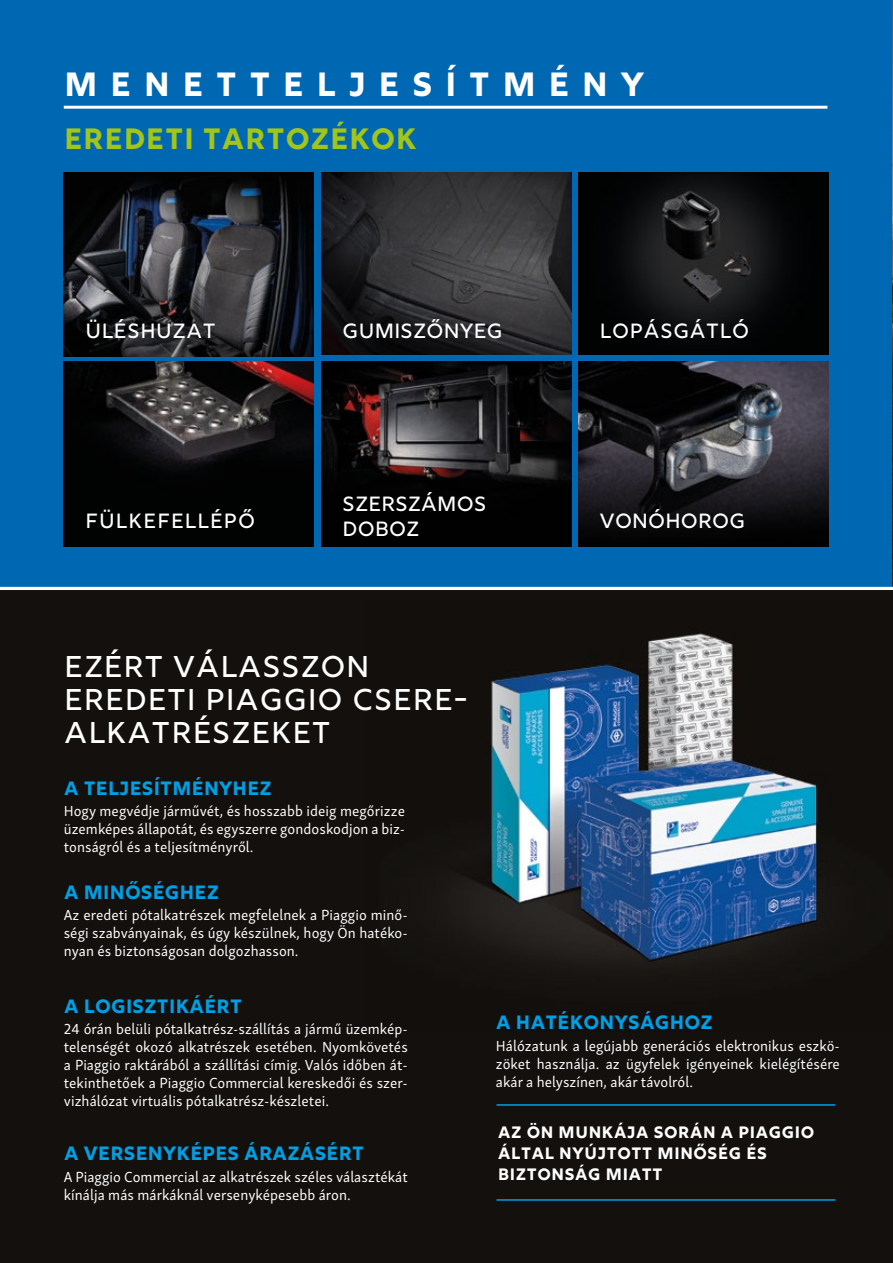
<style>
.page{position:relative;width:893px;height:1263px;background:#fff}
.page>*{position:absolute;margin:0;border:0;box-sizing:border-box;transform-origin:0 0}
.t1{font:33.6px "Rig Bold Face";letter-spacing:.35em;color:#fff}
.t2{font:30px/33px "Rig Medium Face";color:#fff}
.t3{font:29.4px "Rig Bold Face";color:#a2c617}
.t4{font:20.55px/24.8px "Rig Medium Face";letter-spacing:-.02em;color:#fff}
.t5{font:20.55px "Rig Medium Face";color:#fff}
.t6{font:20.55px "Rig Medium Face";letter-spacing:.02em;color:#fff}
.t7{font:19.2px "Rig Bold Face";letter-spacing:-.02em;color:#009fe3}
.t8{font:16.5px/21.3px "Rig Bold Face";color:#fff}
._04_Kenyér{font:15px/18px "Skolar Sans PE";letter-spacing:.005em;color:#fff;text-align:justify}
</style>
<div class="page">
<div style="left:0;top:0;width:893px;height:587px;background:#0067b2"></div>
<img style="left:64px;top:172px;width:250px;height:184px">
<img style="left:321px;top:362px;width:250px;height:184px">
<img style="left:578px;top:362px;width:250px;height:184px">
<img style="left:64px;top:362px;width:250px;height:184px">
<div style="left:0;top:591px;width:893px;height:672px;background:#13100d"></div>
<img style="left:448px;top:633px;width:378px;height:334px">
<hr style="left:892px;top:0;width:1px;height:1263px;background:#13100d">
<img style="left:892px;top:0;width:1px;height:587px">
<hr style="left:0;top:587px;width:893px;height:3px;background:#fff">
<hr style="left:64px;top:106px;width:763px;height:3px;background:#fff">
<img style="left:578px;top:172px;width:250px;height:183px">
<img style="left:321px;top:172px;width:250px;height:183px">
<hr style="left:497px;top:1104px;width:338px;height:2px;background:#009fe3">
<hr style="left:497px;top:1199px;width:338px;height:2px;background:#009fe3">
<p class="t1" style="left:64px;top:64px;width:582px">MENETTELJESÍTMÉNY</p>
<p class="t3" style="left:64px;top:120px;width:355px">EREDETI TARTOZÉKOK</p>
<p class="t5" style="left:85px;top:318px;width:133px">ÜLÉSHUZAT</p>
<p class="t6" style="left:85px;top:509px;width:172px">FÜLKEFELLÉPŐ</p>
<p class="t4" style="left:342px;top:321px;width:162px">GUMISZŐNYEG</p>
<p class="t4" style="left:342px;top:494px;width:146px">SZERSZÁMOS<br>DOBOZ</p>
<p class="t2" style="left:64px;top:653px;width:406px">EZÉRT VÁLASSZON<br>EREDETI PIAGGIO CSERE-<br>ALKATRÉSZEKET</p>
<p class="t7" style="left:64px;top:776px;width:210px">A TELJESÍTMÉNYHEZ</p>
<p class="_04_Kenyér" style="left:64px;top:801px;width:343px">Hogy megvédje járművét, és hosszabb ideig megőrizze üzemképes állapotát, és egyszerre gondoskodjon a biz&shy;tonságról és a teljesítményről.</p>
<p class="t7" style="left:64px;top:880px;width:157px">A MINŐSÉGHEZ</p>
<p class="_04_Kenyér" style="left:64px;top:905px;width:345px">Az eredeti pótalkatrészek megfelelnek a Piaggio minő&shy;ségi szabványainak, és úgy készülnek, hogy Ön hatéko&shy;nyan és biztonságosan dolgozhasson.</p>
<p class="t5" style="left:600px;top:318px;width:151px">LOPÁSGÁTLÓ</p>
<p class="t4" style="left:600px;top:511px;width:148px">VONÓHOROG</p>
<p class="t7" style="left:64px;top:994px;width:180px">A LOGISZTIKÁÉRT</p>
<p class="_04_Kenyér" style="left:64px;top:1018px;width:345px">24 órán belüli pótalkatrész-szállítás a jármű üzemkép&shy;telenségét okozó alkatrészek esetében. Nyomkövetés a Piaggio raktárából a szállítási címig. Valós időben át&shy;tekinthetőek a Piaggio Commercial kereskedői és szer&shy;vizhálózat virtuális pótalkatrész-készletei.</p>
<p class="t7" style="left:64px;top:1142px;width:302px">A VERSENYKÉPES ÁRAZÁSÉRT</p>
<p class="_04_Kenyér" style="left:64px;top:1167px;width:345px">A Piaggio Commercial az alkatrészek széles választékát kínálja más márkáknál versenyképesebb áron.</p>
<p class="t7" style="left:496px;top:1010px;width:219px">A HATÉKONYSÁGHOZ</p>
<p class="_04_Kenyér" style="left:496px;top:1035px;width:345px">Hálózatunk a legújabb generációs elektronikus eszkö&shy;zöket használja. az ügyfelek igényeinek kielégítésére akár a helyszínen, akár távolról.</p>
<p class="t8" style="left:498px;top:1123px;width:318px">AZ ÖN MUNKÁJA SORÁN A PIAGGIO<br>ÁLTAL NYÚJTOTT MINŐSÉG ÉS<br>BIZTONSÁG MIATT</p>
</div>
